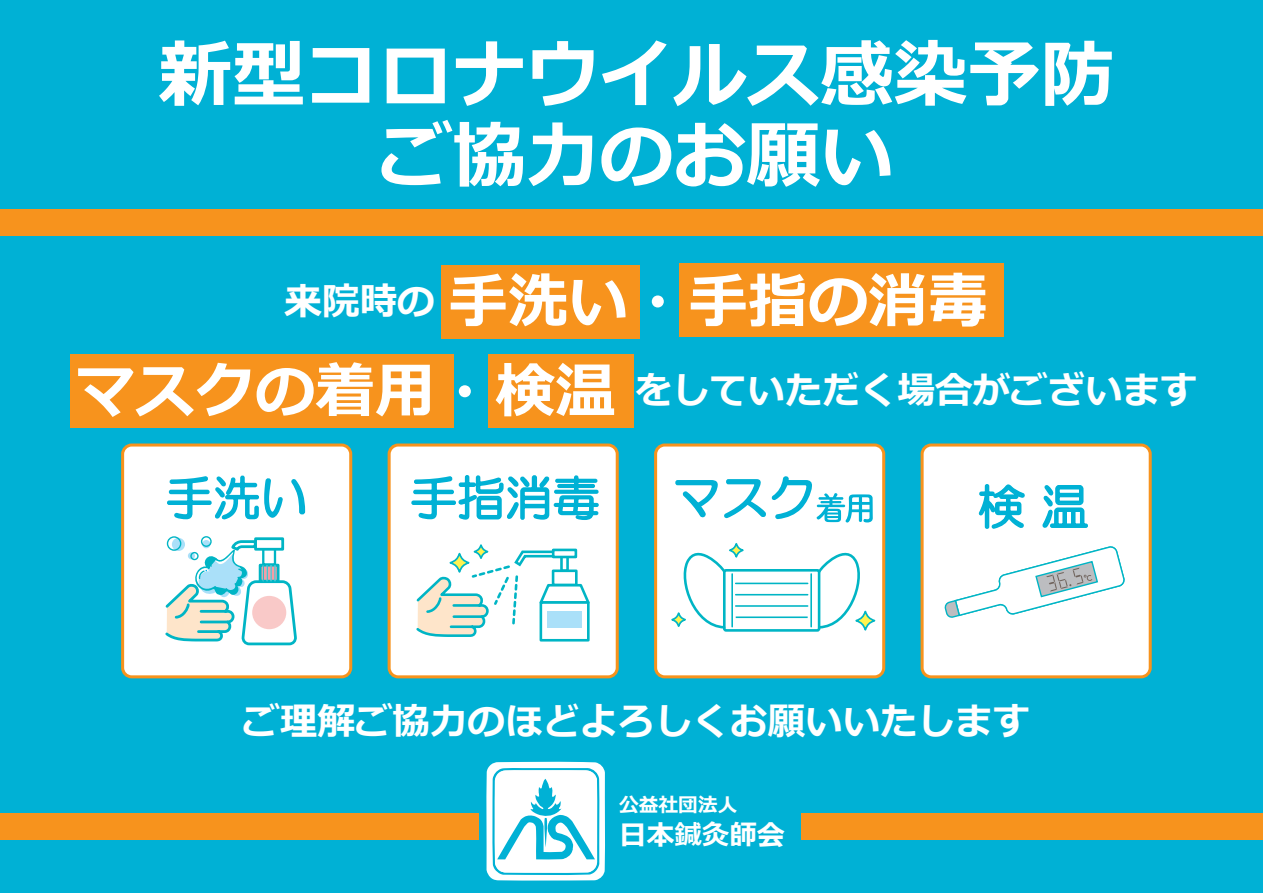
<style>
.page{position:relative;width:1263px;height:893px;background:#00b1d5}
.page>*{position:absolute;margin:0;border:0;box-sizing:border-box;transform-origin:0 0}
.t1{font:700 73.5px/81px "Meiryo";color:#fff}
.t2{font:700 60px "Meiryo";color:#fff}
.t3{font:47.55px "HG Maru Gothic MPRO";color:#00b1d5}
.t4{font:700 37.5px "Meiryo";color:#fff}
.t5{font:700 27.6px "Meiryo";color:#fff}
.t6{font:700 19.65px "Meiryo";color:#fff}
.s1{font-size:37.5px}
.s2{font-size:60px}
</style>
<div class="page">
<div style="left:0;top:813px;width:478px;height:26px;background:#f7931d"></div>
<div style="left:0;top:209px;width:1263px;height:26px;background:#f7931d"></div>
<div style="left:801px;top:813px;width:462px;height:26px;background:#f7931d"></div>
<div style="left:922px;top:445px;width:228px;height:232px;background:#fff;border-radius:9px"></div>
<div style="left:920px;top:443px;width:232px;height:235px;border:3px solid #f7931d;border-radius:9px"></div>
<svg style="left:978px;top:484px;width:46px;height:45px"></svg>
<svg style="left:1042px;top:485px;width:46px;height:43px"></svg>
<svg style="left:945px;top:546px;width:179px;height:72px"></svg>
<div style="left:389px;top:445px;width:228px;height:232px;background:#fff;border-radius:9px"></div>
<div style="left:388px;top:443px;width:231px;height:235px;border:3px solid #f7931d;border-radius:9px"></div>
<div style="left:539px;top:601px;width:51px;height:41px;border:3px solid #00b5c5"></div>
<svg style="left:416px;top:549px;width:174px;height:89px"></svg>
<svg style="left:450px;top:554px;width:19px;height:18px"></svg>
<div style="left:449px;top:553px;width:20px;height:20px;border:2px solid #00b5c5;border-radius:50%"></div>
<svg style="left:474px;top:545px;width:13px;height:13px"></svg>
<div style="left:474px;top:544px;width:14px;height:15px;border:2px solid #00b5c5;border-radius:50%"></div>
<svg style="left:411px;top:475px;width:188px;height:45px"></svg>
<div style="left:656px;top:445px;width:228px;height:232px;background:#fff;border-radius:9px"></div>
<div style="left:654px;top:443px;width:231px;height:235px;border:3px solid #f7931d;border-radius:9px"></div>
<svg style="left:817px;top:493px;width:56px;height:29px"></svg>
<div style="left:723px;top:569px;width:97px;height:63px;border:3px solid #00b5c5;border-radius:2px"></div>
<svg style="left:683px;top:552px;width:45px;height:78px"></svg>
<svg style="left:816px;top:552px;width:44px;height:78px"></svg>
<hr style="left:731px;top:574px;width:2px;height:53px;background:#00b5c5">
<hr style="left:810px;top:574px;width:2px;height:53px;background:#00b5c5">
<hr style="left:736px;top:583px;width:72px;height:1px;background:#00b5c5">
<hr style="left:736px;top:594px;width:72px;height:1px;background:#00b5c5">
<hr style="left:736px;top:605px;width:72px;height:2px;background:#00b5c5">
<hr style="left:736px;top:616px;width:72px;height:2px;background:#00b5c5">
<svg style="left:856px;top:611px;width:18px;height:19px"></svg>
<div style="left:855px;top:611px;width:20px;height:20px;border:2px solid #00b5c5;border-radius:50%"></div>
<svg style="left:730px;top:544px;width:13px;height:13px"></svg>
<div style="left:729px;top:543px;width:15px;height:15px;border:2px solid #00b5c5;border-radius:50%"></div>
<svg style="left:672px;top:613px;width:13px;height:13px"></svg>
<div style="left:671px;top:612px;width:15px;height:15px;border:2px solid #00b5c5;border-radius:50%"></div>
<svg style="left:675px;top:476px;width:136px;height:44px"></svg>
<div style="left:123px;top:445px;width:228px;height:232px;background:#fff;border-radius:9px"></div>
<div style="left:121px;top:443px;width:231px;height:235px;border:3px solid #f7931d;border-radius:9px"></div>
<div style="left:201px;top:536px;width:11px;height:11px;border:1px solid #00b5c5;border-radius:50%"></div>
<div style="left:167px;top:536px;width:14px;height:15px;border:1px solid #00b5c5;border-radius:50%"></div>
<div style="left:254px;top:537px;width:30px;height:14px;border:3px solid #00b5c5"></div>
<svg style="left:165px;top:539px;width:132px;height:107px"></svg>
<div style="left:252px;top:596px;width:34px;height:33px;background:#f9c9c8;border-radius:50%"></div>
<svg style="left:167px;top:475px;width:139px;height:45px"></svg>
<div style="left:441px;top:265px;width:198px;height:74px;background:#f7931d"></div>
<div style="left:70px;top:354px;width:383px;height:73px;background:#f7931d"></div>
<div style="left:488px;top:354px;width:145px;height:73px;background:#f7931d"></div>
<div style="left:679px;top:263px;width:324px;height:74px;background:#f7931d"></div>
<svg style="left:486px;top:761px;width:119px;height:120px"></svg>
<h1 class="t1" style="left:159px;top:38px;width:957px">新型コロナウイルス感染予防　　　ご協力のお願い</h1>
<h2 class="t2" style="left:285px;top:259px;width:705px"><span class="s1">来院時の</span>手洗い・手指の消毒</h2>
<p class="t4" style="left:75px;top:364px;width:1124px"><span class="s2">マスクの着用・検温</span> をしていただく場合がございます</p>
<p class="t3" style="left:165px;top:474px;width:144px">手洗い</p>
<p class="t3" style="left:410px;top:474px;width:192px">手指消毒</p>
<p class="t3" style="left:673px;top:474px;width:144px">マスク</p>
<p class="t3" style="left:978px;top:483px;width:112px">検 温</p>
<p class="t4" style="left:243px;top:695px;width:789px">ご理解ご協力のほどよろしくお願いいたします</p>
<p class="t6" style="left:619px;top:791px;width:120px">公益社団法人</p>
<p class="t5" style="left:619px;top:816px;width:167px">日本鍼灸師会</p>
</div>
